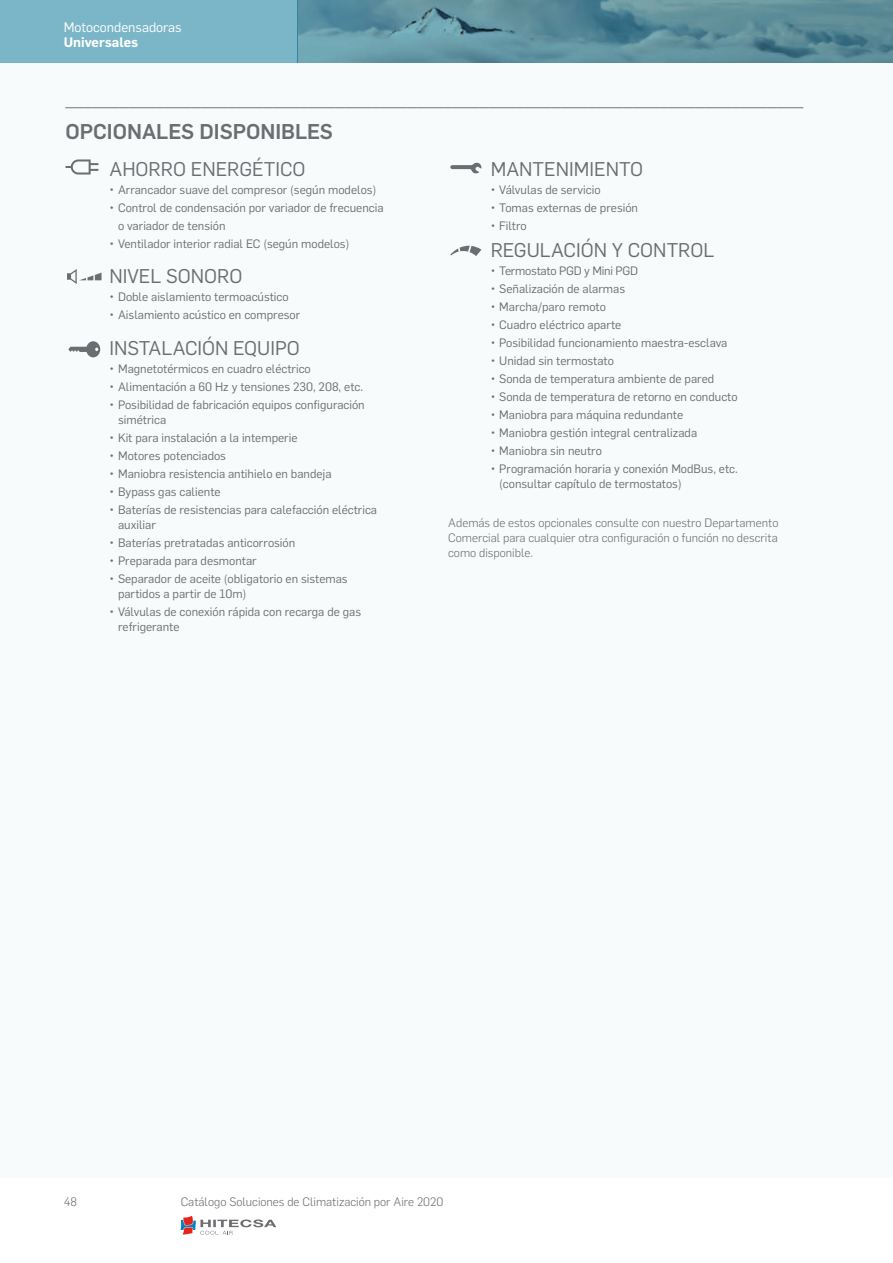
<style>
.page{position:relative;width:893px;height:1263px;background:#fff}
.page>*{position:absolute;margin:0;border:0;box-sizing:border-box;transform-origin:0 0}
.t1{font:500 21px "Flama";color:#6c6d70}
.t2{font:19.5px "Flama";color:#6c6d70}
.t3{font:18px "Flama";color:#6c6d70}
.t4{font:13.5px "Flama";color:#fff}
.t5{font:600 13.5px "Flama";color:#fff}
.t6{font:12px/15px "Flama";color:#6c6d70}
.t7{font:300 12px/15px "Flama";color:#6c6d70;text-align:justify}
.t8{font:12px "Flama";letter-spacing:-.02em;color:#6c6d70}
</style>
<div class="page">
<div style="left:0;top:0;width:298px;height:64px;background:#7ab6c7"></div>
<svg style="left:298px;top:0;width:595px;height:63px;background:#5d8e9c"></svg>
<svg style="left:181px;top:1216px;width:95px;height:19px"></svg>
<div style="left:0;top:64px;width:893px;height:1114px;background:#f7fbfc"></div>
<svg style="left:66px;top:159px;width:32px;height:16px"></svg>
<svg style="left:67px;top:269px;width:35px;height:15px"></svg>
<svg style="left:68px;top:341px;width:32px;height:16px"></svg>
<svg style="left:450px;top:162px;width:32px;height:12px"></svg>
<svg style="left:450px;top:246px;width:31px;height:10px"></svg>
<p class="t4" style="left:64px;top:18px;width:119px">Motocondensadoras</p>
<p class="t5" style="left:64px;top:32px;width:76px">Universales</p>
<h3 class="t3" style="left:66px;top:88px;width:739px">__________________________________________________________________________________</h3>
<h1 class="t1" style="left:66px;top:116px;width:269px">OPCIONALES DISPONIBLES</h1>
<h2 class="t2" style="left:110px;top:155px;width:198px">AHORRO ENERGÉTICO</h2>
<p class="t6" style="left:110px;top:181px;width:268px">• Arrancador suave del compresor (según modelos)</p>
<p class="t6" style="left:118px;top:198px;width:267px;line-height:18px;text-indent:-9px">• Control de condensación por variador de frecuencia o variador de tensión</p>
<p class="t6" style="left:110px;top:235px;width:241px">• Ventilador interior radial EC (según modelos)</p>
<h2 class="t2" style="left:110px;top:263px;width:134px">NIVEL SONORO</h2>
<p class="t6" style="left:110px;top:289px;width:181px">• Doble aislamiento termoacústico</p>
<p class="t6" style="left:110px;top:307px;width:192px">• Aislamiento acústico en compresor</p>
<h2 class="t2" style="left:110px;top:334px;width:192px">INSTALACIÓN EQUIPO</h2>
<p class="t6" style="left:110px;top:360px;width:203px">• Magnetotérmicos en cuadro eléctrico</p>
<p class="t6" style="left:110px;top:378px;width:255px">• Alimentación a 60 Hz y tensiones 230, 208, etc.</p>
<p class="t6" style="left:118px;top:396px;width:248px;text-indent:-9px">• Posibilidad de fabricación equipos configuración simétrica</p>
<p class="t6" style="left:110px;top:429px;width:190px">• Kit para instalación a la intemperie</p>
<p class="t6" style="left:110px;top:447px;width:118px">• Motores potenciados</p>
<p class="t6" style="left:110px;top:465px;width:224px">• Maniobra resistencia antihielo en bandeja</p>
<p class="t6" style="left:110px;top:483px;width:113px">• Bypass gas caliente</p>
<p class="t6" style="left:118px;top:501px;width:261px;text-indent:-9px">• Baterías de resistencias para calefacción eléctrica auxiliar</p>
<p class="t6" style="left:110px;top:534px;width:187px">• Baterías pretratadas anticorrosión</p>
<p class="t6" style="left:110px;top:552px;width:149px">• Preparada para desmontar</p>
<p class="t6" style="left:118px;top:570px;width:231px;text-indent:-9px">• Separador de aceite (obligatorio en sistemas partidos a partir de 10m)</p>
<p class="t6" style="left:118px;top:603px;width:245px;text-indent:-9px">• Válvulas de conexión rápida con recarga de gas refrigerante</p>
<h2 class="t2" style="left:491px;top:155px;width:154px">MANTENIMIENTO</h2>
<p class="t6" style="left:491px;top:181px;width:111px">• Válvulas de servicio</p>
<p class="t6" style="left:491px;top:199px;width:149px">• Tomas externas de presión</p>
<p class="t6" style="left:491px;top:217px;width:38px">• Filtro</p>
<h2 class="t2" style="left:491px;top:236px;width:225px">REGULACIÓN Y CONTROL</h2>
<p class="t8" style="left:491px;top:262px;width:149px">• Termostato PGD y Mini PGD</p>
<p class="t6" style="left:491px;top:280px;width:136px">• Señalización de alarmas</p>
<p class="t6" style="left:491px;top:298px;width:117px">• Marcha/paro remoto</p>
<p class="t6" style="left:491px;top:316px;width:132px">• Cuadro eléctrico aparte</p>
<p class="t6" style="left:491px;top:334px;width:238px">• Posibilidad funcionamiento maestra-esclava</p>
<p class="t6" style="left:491px;top:352px;width:125px">• Unidad sin termostato</p>
<p class="t6" style="left:491px;top:370px;width:225px">• Sonda de temperatura ambiente de pared</p>
<p class="t6" style="left:491px;top:388px;width:248px">• Sonda de temperatura de retorno en conducto</p>
<p class="t6" style="left:491px;top:406px;width:194px">• Maniobra para máquina redundante</p>
<p class="t6" style="left:491px;top:424px;width:208px">• Maniobra gestión integral centralizada</p>
<p class="t6" style="left:491px;top:442px;width:113px">• Maniobra sin neutro</p>
<p class="t6" style="left:499px;top:460px;width:240px;text-indent:-8px">• Programación horaria y conexión ModBus, etc. (consultar capítulo de termostatos)</p>
<p class="t7" style="left:448px;top:514px;width:332px">Además de estos opcionales consulte con nuestro Departamento Comercial para cualquier otra configuración o función no descrita como disponible.</p>
<p class="t7" style="left:64px;top:1194px;width:15px">48</p>
<p class="t7" style="left:181px;top:1194px;width:264px">Catálogo Soluciones de Climatización por Aire 2020</p>
</div>
